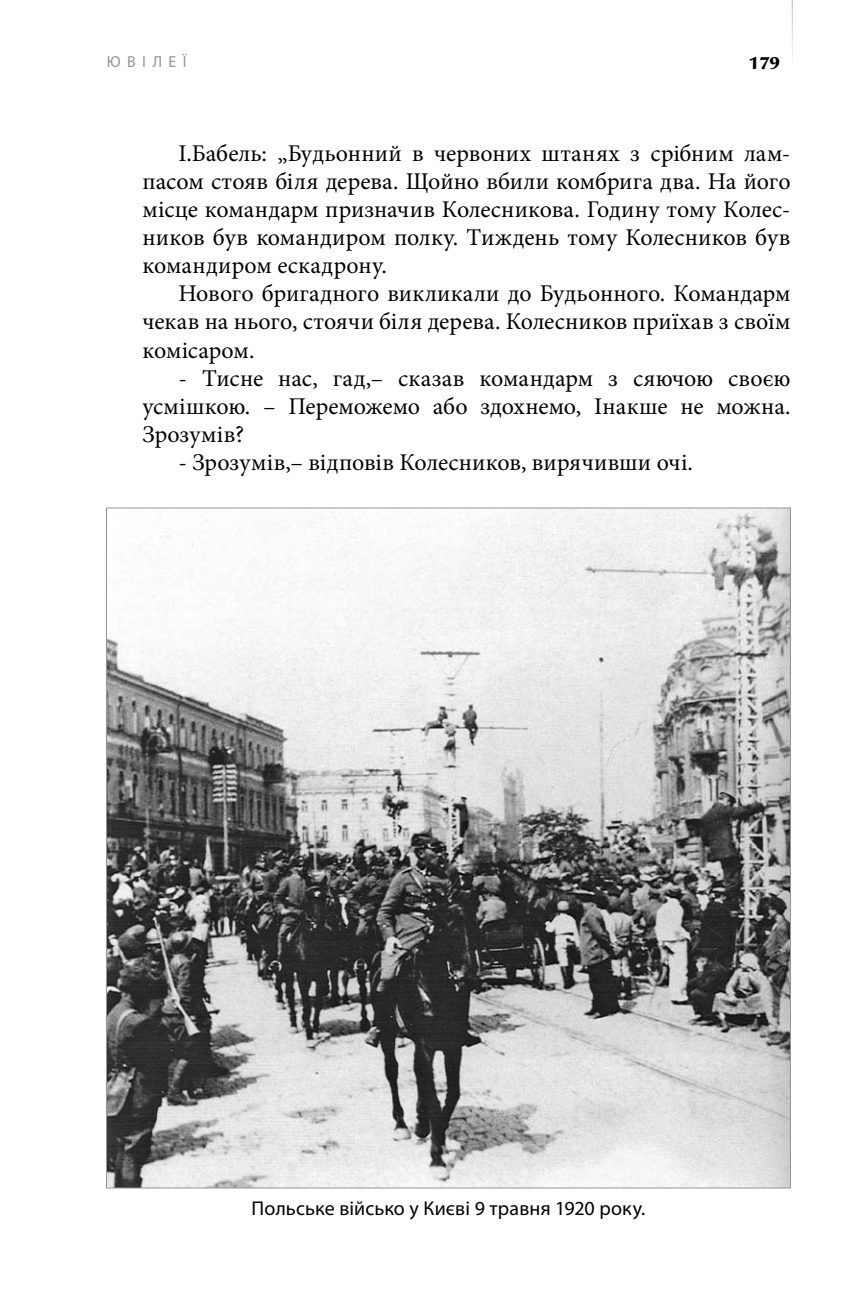
<style>
.page{position:relative;width:864px;height:1296px;background:#fff}
.page>*{position:absolute;margin:0;border:0;box-sizing:border-box;transform-origin:0 0}
.t1{font:24px/28px "Minion Pro";letter-spacing:.005em;color:#000;text-align:justify}
.t2{font:20px "Myriad Pro";letter-spacing:.005em;color:#000}
.t3{font:700 18px "Sava Pro";color:#000}
.t4{font:16px "Myriad Pro";letter-spacing:.405em;color:#939598}
</style>
<div class="page">
<img style="left:108px;top:510px;width:681px;height:676px">
<p class="t4" style="left:107px;top:52px;width:81px">ЮВІЛЕЇ</p>
<p class="t3" style="left:749px;top:51px;width:33px">179</p>
<p class="t1" style="left:142px;top:140px;width:650px;text-indent:36px">І.Бабель: „Будьонний в червоних штанях з срібним лам&shy;пасом стояв біля дерева. Щойно вбили комбрига два. На його місце командарм призначив Колесникова. Годину тому Колес&shy;ников був командиром полку. Тиждень тому Колесников був командиром ескадрону.</p>
<p class="t1" style="left:142px;top:280px;width:650px;text-indent:36px">Нового бригадного викликали до Будьонного. Командарм чекав на нього, стоячи біля дерева. Колесников приїхав з своїм комісаром.</p>
<p class="t1" style="left:142px;top:364px;width:650px;text-indent:36px">- Тисне нас, гад,– сказав командарм з сяючою своєю усмішкою. – Переможемо або здохнемо, Інакше не можна.<br>Зрозумів?</p>
<p class="t1" style="left:178px;top:448px;width:516px">- Зрозумів,– відповів Колесников, вирячивши очі.</p>
<p class="t2" style="left:252px;top:1196px;width:395px">Польське військо у Києві 9 травня 1920 року.</p>
</div>
